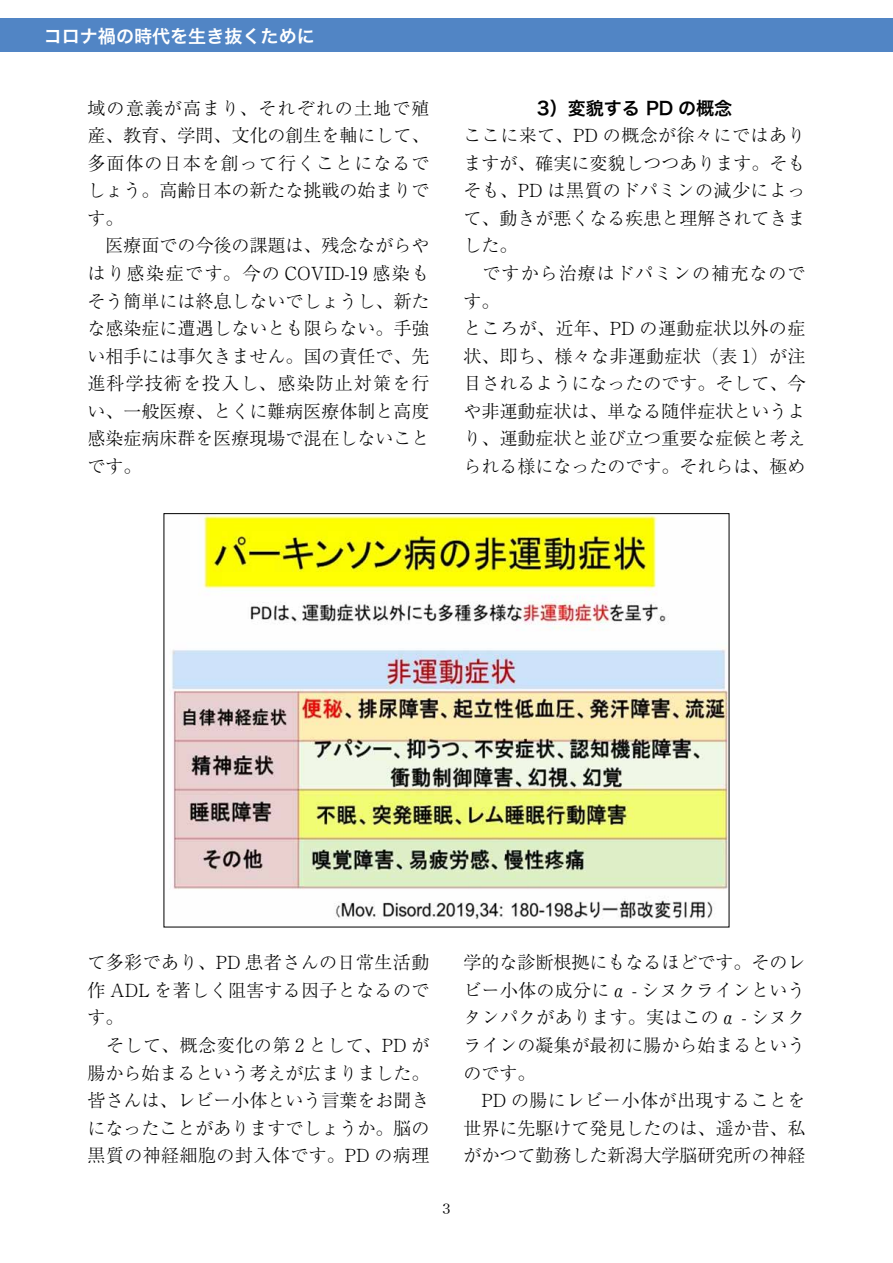
<style>
.page{position:relative;width:893px;height:1263px;background:#fff}
.page>*{position:absolute;margin:0;border:0;box-sizing:border-box;transform-origin:0 0}
.t1{font:300 18px/27.6px "Ryumin Pro";color:#000}
.t2{font:18px "Hira Kaku Pro N W6";color:#fff}
.t3{font:18px "Hira Kaku Pro N W6";color:#000}
.t4{font:13.8px "Hira Min Pro N W3";color:#000}
</style>
<div class="page">
<div style="left:0;top:18px;width:893px;height:33px;background:#5185c5"></div>
<img style="left:172px;top:515px;width:555px;height:405px">
<p class="t2" style="left:44px;top:20px;width:273px">コロナ禍の時代を生き抜くために</p>
<p class="t1" style="left:87px;top:93px;width:344px">域の意義が高まり、それぞれの土地で殖産、教育、学問、文化の創生を軸にして、多面体の日本を創って行くことになるでしょう。高齢日本の新たな挑戦の始まりです。<br>　医療面での今後の課題は、残念ながらやはり感染症です。今の COVID-19 感染もそう簡単には終息しないでしょうし、新たな感染症に遭遇しないとも限らない。手強い相手には事欠きません。国の責任で、先進科学技術を投入し、感染防止対策を行い、一般医療、とくに難病医療体制と高度感染症病床群を医療現場で混在しないことです。</p>
<p class="t3" style="left:537px;top:91px;width:197px">3）変貌する PD の概念</p>
<p class="t1" style="left:463px;top:120px;width:344px">ここに来て、PD の概念が徐々にではありますが、確実に変貌しつつあります。そもそも、PD は黒質のドパミンの減少によって、動きが悪くなる疾患と理解されてきました。<br>　ですから治療はドパミンの補充なのです。<br>ところが、近年、PD の運動症状以外の症状、即ち、様々な非運動症状（表 1）が注目されるようになったのです。そして、今や非運動症状は、単なる随伴症状というより、運動症状と並び立つ重要な症候と考えられる様になったのです。それらは、極め</p>
<p class="t1" style="left:87px;top:947px;width:344px">て多彩であり、PD 患者さんの日常生活動作 ADL を著しく阻害する因子となるのです。<br>　そして、概念変化の第 2 として、PD が腸から始まるという考えが広まりました。皆さんは、レビー小体という言葉をお聞きになったことがありますでしょうか。脳の黒質の神経細胞の封入体です。PD の病理</p>
<p class="t1" style="left:463px;top:947px;width:344px">学的な診断根拠にもなるほどです。そのレビー小体の成分にα - シヌクラインというタンパクがあります。実はこのα - シヌクラインの凝集が最初に腸から始まるというのです。<br>　PD の腸にレビー小体が出現することを世界に先駆けて発見したのは、遥か昔、私がかつて勤務した新潟大学脳研究所の神経</p>
<p class="t4" style="left:442px;top:1197px;width:10px">3</p>
</div>
